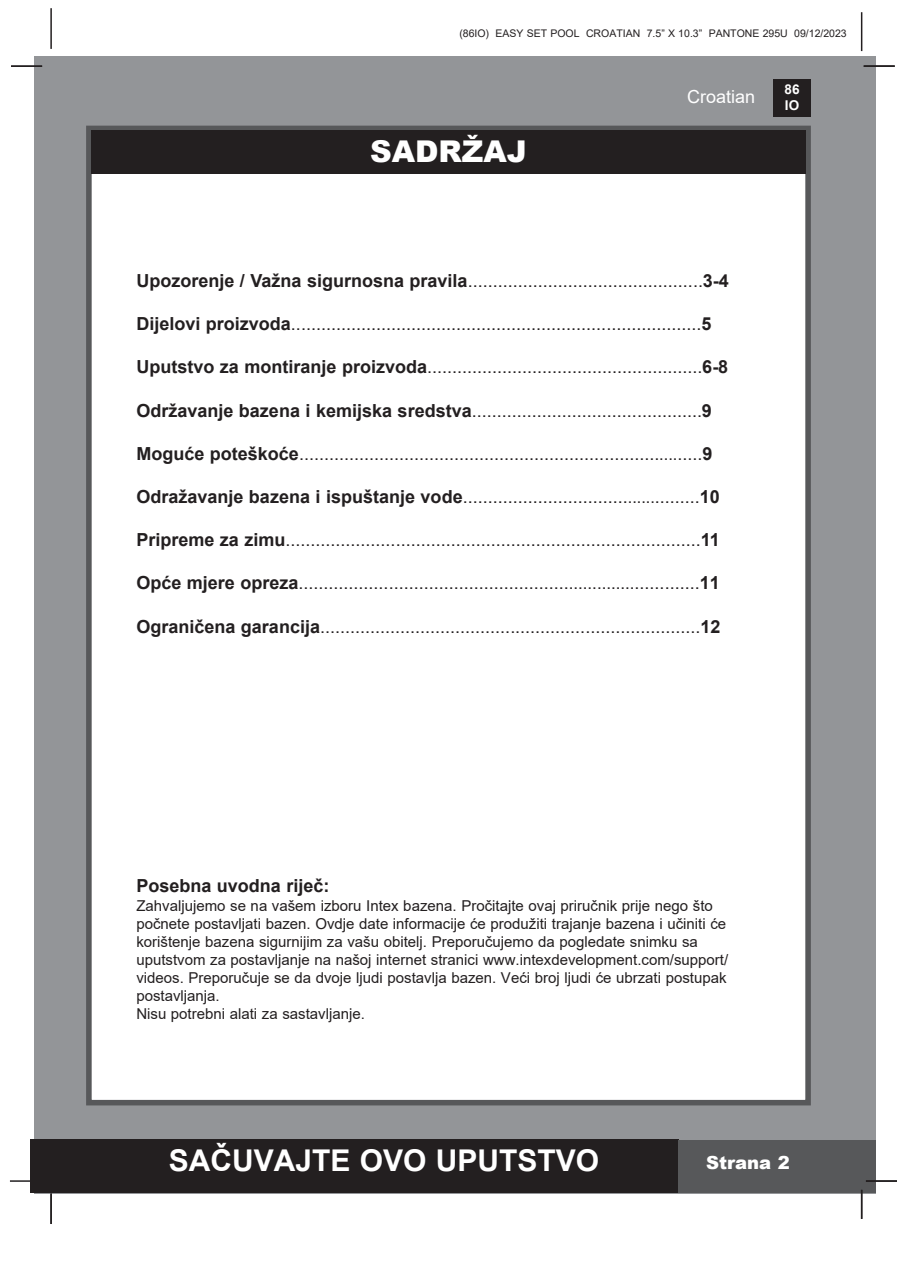
<style>
.page{position:relative;width:897px;height:1264px;background:#fff}
.page>*{position:absolute;margin:0;border:0;box-sizing:border-box;transform-origin:0 0}
.t1{font:700 30px "Arial";color:#fff}
.t2{font:900 30px "Arial";color:#fff}
.t3{font:18px "Arial";color:#231f20}
.t4{font:700 18px "Arial";color:#231f20}
.t5{font:18px "Arial";color:#fff}
.t6{font:900 18px "Arial";color:#fff}
.t7{font:15px/18px "Arial";color:#231f20}
.t8{font:700 13.5px/16.2px "Arial";color:#fff}
.t9{font:10.5px "Arial";color:#231f20}
.s1{font-weight:700}
</style>
<div class="page">
<div style="left:34px;top:56px;width:841px;height:1137px;background:#939598"></div>
<div style="left:773px;top:79px;width:37px;height:38px;background:#231f20"></div>
<hr style="left:50px;top:8px;width:2px;height:41px;background:#231f20">
<hr style="left:860px;top:12px;width:2px;height:39px;background:#231f20">
<div style="left:30px;top:1140px;width:648px;height:53px;background:#231f20"></div>
<div style="left:678px;top:1140px;width:197px;height:53px;background:#57585a"></div>
<hr style="left:10px;top:1180px;width:31px;height:1px;background:#231f20">
<div style="left:86px;top:126px;width:724px;height:979px;background:#fff;border:6px solid #57585a"></div>
<div style="left:91px;top:130px;width:715px;height:44px;background:#231f20"></div>
<hr style="left:863px;top:65px;width:31px;height:2px;background:#231f20">
<hr style="left:865px;top:1180px;width:31px;height:1px;background:#231f20">
<hr style="left:860px;top:1189px;width:2px;height:30px;background:#231f20">
<hr style="left:50px;top:1193px;width:2px;height:31px;background:#231f20">
<hr style="left:11px;top:65px;width:31px;height:2px;background:#231f20">
<p class="t9" style="left:459px;top:26px;width:389px">(86IO) EASY SET POOL CROATIAN 7.5” X 10.3” PANTONE 295U 09/12/2023</p>
<p class="t2" style="left:370px;top:129px;width:158px">SADRŽAJ</p>
<p class="t5" style="left:687px;top:84px;width:70px">Croatian</p>
<p class="t8" style="left:784px;top:81px;width:17px">86<br>IO</p>
<p class="t3" style="left:136px;top:268px;width:594px"><span class="s1">Upozorenje / Važna sigurnosna pravila</span>...............................................<span class="s1">3-4</span></p>
<p class="t3" style="left:136px;top:311px;width:576px"><span class="s1">Dijelovi proizvoda</span>..................................................................................<span class="s1">5</span></p>
<p class="t3" style="left:136px;top:354px;width:593px"><span class="s1">Uputstvo za montiranje proizvoda</span>.......................................................<span class="s1">6-8</span></p>
<p class="t3" style="left:136px;top:398px;width:577px"><span class="s1">Održavanje bazena i kemijska sredstva</span>..............................................<span class="s1">9</span></p>
<p class="t3" style="left:136px;top:441px;width:577px"><span class="s1">Moguće poteškoće</span>.................................................................................<span class="s1">9</span></p>
<p class="t3" style="left:136px;top:484px;width:585px"><span class="s1">Odražavanje bazena i ispuštanje vode</span>................................................<span class="s1">10</span></p>
<p class="t3" style="left:136px;top:527px;width:585px"><span class="s1">Pripreme za zimu</span>...................................................................................<span class="s1">11</span></p>
<p class="t3" style="left:136px;top:570px;width:584px"><span class="s1">Opće mjere opreza</span>.................................................................................<span class="s1">11</span></p>
<p class="t3" style="left:136px;top:614px;width:585px"><span class="s1">Ograničena garancija</span>............................................................................<span class="s1">12</span></p>
<p class="t4" style="left:136px;top:873px;width:195px">Posebna uvodna riječ:</p>
<p class="t7" style="left:136px;top:896px;width:578px">Zahvaljujemo se na vašem izboru Intex bazena. Pročitajte ovaj priručnik prije nego što</p>
<p class="t7" style="left:136px;top:914px;width:591px">počnete postavljati bazen. Ovdje date informacije će produžiti trajanje bazena i učiniti će korištenje bazena sigurnijim za vašu obitelj. Preporučujemo da pogledate snimku sa</p>
<p class="t7" style="left:136px;top:950px;width:593px">uputstvom za postavljanje na našoj internet stranici www.intexdevelopment.com/support/</p>
<p class="t7" style="left:136px;top:968px;width:591px">videos. Preporučuje se da dvoje ljudi postavlja bazen. Veći broj ljudi će ubrzati postupak</p>
<p class="t7" style="left:136px;top:986px;width:85px">postavljanja.</p>
<p class="t7" style="left:136px;top:1004px;width:230px">Nisu potrebni alati za sastavljanje.</p>
<h1 class="t1" style="left:169px;top:1139px;width:432px">SAČUVAJTE OVO UPUTSTVO</h1>
<p class="t6" style="left:706px;top:1149px;width:85px">Strana 2</p>
</div>
